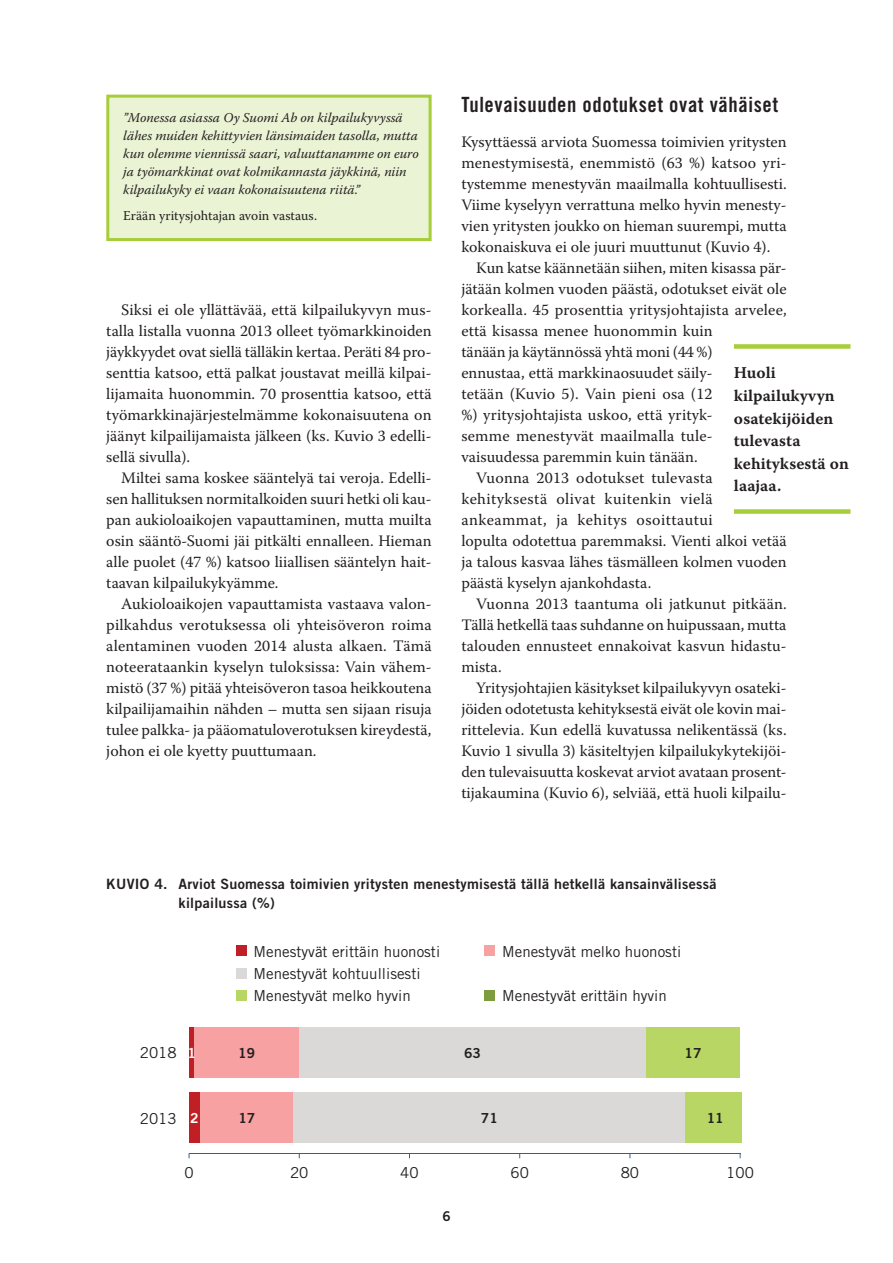
<style>
.page{position:relative;width:893px;height:1263px;background:#fff}
.page>*{position:absolute;margin:0;border:0;box-sizing:border-box;transform-origin:0 0}
.t1{font:25.2px "Trade Gothic LT Std";color:#231f20}
.t2{font:21px "Trade Gothic LT Std Bd Cn 20";letter-spacing:.03em;color:#231f20}
.t3{font:16.5px/22.5px "Warnock Pro Semibold Capt";color:#231f20}
.t4{font:15.9px/21px "Warnock Pro";color:#231f20;text-align:justify}
.t5{font:15.9px "Warnock Pro";letter-spacing:.025em;color:#231f20}
.t6{font:15.9px "Warnock Pro";letter-spacing:.03em;color:#231f20}
.t7{font:15.15px/22.5px "Trade Gothic LT Std";color:#231f20}
.t8{font:14.25px/19.5px "Trade Gothic LT Std Bd 2";letter-spacing:.02em;color:#231f20}
.t9{font:13.8px "Trade Gothic LT Std Bd 2";color:#231f20}
.t10{font:13.8px "Trade Gothic LT Std Bd 2";color:#fff}
.t11{font:italic 13.5px/18px "Warnock Pro";color:#231f20}
.t12{font:13.5px "Warnock Pro";color:#231f20}
.t13{font:13.5px "Trade Gothic LT Std Bd 2";color:#231f20}
.s1{font-family:"Trade Gothic LT Std Bd 2"}
</style>
<div class="page">
<div style="left:106px;top:95px;width:326px;height:146px;background:#eaf3d4;border:3px solid #a6ce39"></div>
<div style="left:189px;top:1092px;width:11px;height:51px;background:#c02025"></div>
<div style="left:200px;top:1092px;width:94px;height:51px;background:#f7a1a3"></div>
<div style="left:294px;top:1092px;width:391px;height:51px;background:#dad9d8"></div>
<div style="left:685px;top:1092px;width:56px;height:51px;background:#b8d663"></div>
<hr style="left:189px;top:1153px;width:551px;height:1px;background:#365e8c">
<div style="left:236px;top:945px;width:10px;height:11px;background:#c02025"></div>
<div style="left:484px;top:945px;width:11px;height:11px;background:#f7a1a3"></div>
<div style="left:236px;top:968px;width:10px;height:11px;background:#dad9d8"></div>
<div style="left:236px;top:990px;width:10px;height:11px;background:#b8d663"></div>
<div style="left:484px;top:990px;width:11px;height:11px;background:#7c9c3d"></div>
<div style="left:189px;top:1027px;width:5px;height:51px;background:#c02025"></div>
<div style="left:194px;top:1027px;width:105px;height:51px;background:#f7a1a3"></div>
<div style="left:299px;top:1027px;width:347px;height:51px;background:#dad9d8"></div>
<div style="left:646px;top:1027px;width:94px;height:51px;background:#b8d663"></div>
<div style="left:734px;top:344px;width:116px;height:5px;background:#a6ce39"></div>
<div style="left:734px;top:509px;width:116px;height:5px;background:#a6ce39"></div>
<h2 class="t2" style="left:461px;top:92px;width:318px">Tulevaisuuden odotukset ovat vähäiset</h2>
<p class="t4" style="left:461px;top:131px;width:327px">Kysyttäessä arviota Suomessa toimivien yritysten menestymisestä, enemmistö (63 %) katsoo yri&shy;tystemme menestyvän maailmalla kohtuullisesti.<br>Viime kyselyyn verrattuna melko hyvin menesty&shy;vien yritysten joukko on hieman suurempi, mutta kokonaiskuva ei ole juuri muuttunut (Kuvio 4).</p>
<p class="t4" style="left:476px;top:257px;width:312px">Kun katse käännetään siihen, miten kisassa pär-</p>
<p class="t4" style="left:461px;top:278px;width:327px">jätään kolmen vuoden päästä, odotukset eivät ole</p>
<p class="t4" style="left:461px;top:299px;width:327px">korkealla. 45 prosenttia yritysjohtajista arvelee,</p>
<p class="t4" style="left:461px;top:320px;width:253px">että kisassa menee huonommin kuin</p>
<p class="t4" style="left:461px;top:341px;width:253px">tänään ja käytännössä yhtä moni (44 %)</p>
<p class="t4" style="left:461px;top:362px;width:253px">ennustaa, että markkinaosuudet säily-</p>
<p class="t4" style="left:461px;top:383px;width:253px">tetään (Kuvio 5). Vain pieni osa (12</p>
<p class="t4" style="left:461px;top:404px;width:253px">%) yritysjohtajista uskoo, että yrityk-</p>
<p class="t4" style="left:461px;top:425px;width:253px">semme menestyvät maailmalla tule-</p>
<p class="t4" style="left:461px;top:446px;width:238px">vaisuudessa paremmin kuin tänään.</p>
<p class="t4" style="left:476px;top:467px;width:238px">Vuonna 2013 odotukset tulevasta</p>
<p class="t5" style="left:461px;top:489px;width:253px">kehityksestä olivat kuitenkin vielä</p>
<p class="t6" style="left:461px;top:510px;width:253px">ankeammat, ja kehitys osoittautui</p>
<p class="t4" style="left:461px;top:530px;width:327px">lopulta odotettua paremmaksi. Vienti alkoi vetää</p>
<p class="t4" style="left:461px;top:551px;width:327px">ja talous kasvaa lähes täsmälleen kolmen vuoden</p>
<p class="t4" style="left:461px;top:572px;width:191px">päästä kyselyn ajankohdasta.</p>
<p class="t4" style="left:476px;top:593px;width:312px">Vuonna 2013 taantuma oli jatkunut pitkään.</p>
<p class="t4" style="left:461px;top:614px;width:327px">Tällä hetkellä taas suhdanne on huipussaan, mutta</p>
<p class="t4" style="left:461px;top:635px;width:327px">talouden ennusteet ennakoivat kasvun hidastu-</p>
<p class="t4" style="left:461px;top:656px;width:42px">mista.</p>
<p class="t4" style="left:476px;top:677px;width:312px">Yritysjohtajien käsitykset kilpailukyvyn osateki-</p>
<p class="t4" style="left:461px;top:698px;width:327px">jöiden odotetusta kehityksestä eivät ole kovin mai-</p>
<p class="t4" style="left:461px;top:719px;width:327px">rittelevia. Kun edellä kuvatussa nelikentässä (ks.</p>
<p class="t4" style="left:461px;top:740px;width:327px">Kuvio 1 sivulla 3) käsiteltyjen kilpailukykytekijöi-</p>
<p class="t4" style="left:461px;top:761px;width:327px">den tulevaisuutta koskevat arviot avataan prosent-</p>
<p class="t4" style="left:461px;top:782px;width:327px">tijakaumina (Kuvio 6), selviää, että huoli kilpailu-</p>
<p class="t11" style="left:123px;top:108px;width:297px">”Monessa asiassa Oy Suomi Ab on kilpailukyvyssä lähes muiden kehittyvien länsimaiden tasolla, mutta kun olemme viennissä saari, valuuttanamme on euro ja työmarkkinat ovat kolmikannasta jäykkinä, niin kilpailukyky ei vaan kokonaisuutena riitä.”</p>
<p class="t12" style="left:123px;top:208px;width:195px">Erään yritysjohtajan avoin vastaus.</p>
<p class="t4" style="left:106px;top:299px;width:327px;text-indent:15px">Siksi ei ole yllättävää, että kilpailukyvyn mus&shy;talla listalla vuonna 2013 olleet työmarkkinoiden jäykkyydet ovat siellä tälläkin kertaa. Peräti 84 pro&shy;senttia katsoo, että palkat joustavat meillä kilpai&shy;lijamaita huonommin. 70 prosenttia katsoo, että työmarkkinajärjestelmämme kokonaisuutena on jäänyt kilpailijamaista jälkeen (ks. Kuvio 3 edelli&shy;sellä sivulla).</p>
<p class="t4" style="left:106px;top:467px;width:327px;text-indent:15px">Miltei sama koskee sääntelyä tai veroja. Edelli&shy;sen hallituksen normitalkoiden suuri hetki oli kau&shy;pan aukioloaikojen vapauttaminen, mutta muilta osin sääntö-Suomi jäi pitkälti ennalleen. Hieman alle puolet (47 %) katsoo liiallisen sääntelyn hait&shy;taavan kilpailukykyämme.</p>
<p class="t4" style="left:106px;top:593px;width:327px;text-indent:15px">Aukioloaikojen vapauttamista vastaava valon&shy;pilkahdus verotuksessa oli yhteisöveron roima alentaminen vuoden 2014 alusta alkaen. Tämä noteerataankin kyselyn tuloksissa: Vain vähem&shy;mistö (37 %) pitää yhteisöveron tasoa heikkoutena kilpailijamaihin nähden – mutta sen sijaan risuja tulee palkka- ja pääomatuloverotuksen kireydestä, johon ei ole kyetty puuttumaan.</p>
<p class="t3" style="left:734px;top:361px;width:116px">Huoli kilpailukyvyn osatekijöiden tulevasta kehityksestä on laajaa.</p>
<h1 class="t1" style="left:90px;top:725px;width:804px"><span class="s1">Kuvio 4</span> Arviot Suomessa toimivien yritysten menestymisestä tällä hetke</h1>
<p class="t8" style="left:179px;top:874px;width:539px;text-indent:-72px">KUVIO 4. Arviot Suomessa toimivien yritysten menestymisestä tällä hetkellä kansainvälisessä kilpailussa (%)</p>
<p class="t7" style="left:254px;top:940px;width:188px">Menestyvät erittäin huonosti</p>
<p class="t7" style="left:502px;top:940px;width:181px">Menestyvät melko huonosti</p>
<p class="t7" style="left:254px;top:962px;width:169px">Menestyvät kohtuullisesti<br>Menestyvät melko hyvin</p>
<p class="t7" style="left:502px;top:985px;width:166px">Menestyvät erittäin hyvin</p>
<p class="t7" style="left:140px;top:1041px;width:38px">2018</p>
<p class="t10" style="left:187px;top:1044px;width:10px">1</p>
<p class="t9" style="left:238px;top:1044px;width:18px">19</p>
<p class="t9" style="left:464px;top:1044px;width:18px">63</p>
<p class="t9" style="left:684px;top:1044px;width:18px">17</p>
<p class="t7" style="left:140px;top:1107px;width:38px">2013</p>
<p class="t10" style="left:190px;top:1109px;width:10px">2</p>
<p class="t9" style="left:238px;top:1109px;width:18px">17</p>
<p class="t9" style="left:481px;top:1109px;width:18px">71</p>
<p class="t9" style="left:707px;top:1109px;width:18px">11</p>
<p class="t7" style="left:184px;top:1161px;width:11px">0</p>
<p class="t7" style="left:290px;top:1161px;width:20px">20</p>
<p class="t7" style="left:400px;top:1161px;width:20px">40</p>
<p class="t7" style="left:510px;top:1161px;width:20px">60</p>
<p class="t7" style="left:621px;top:1161px;width:20px">80</p>
<p class="t7" style="left:726px;top:1161px;width:29px">100</p>
<p class="t13" style="left:442px;top:1207px;width:10px">6</p>
</div>
